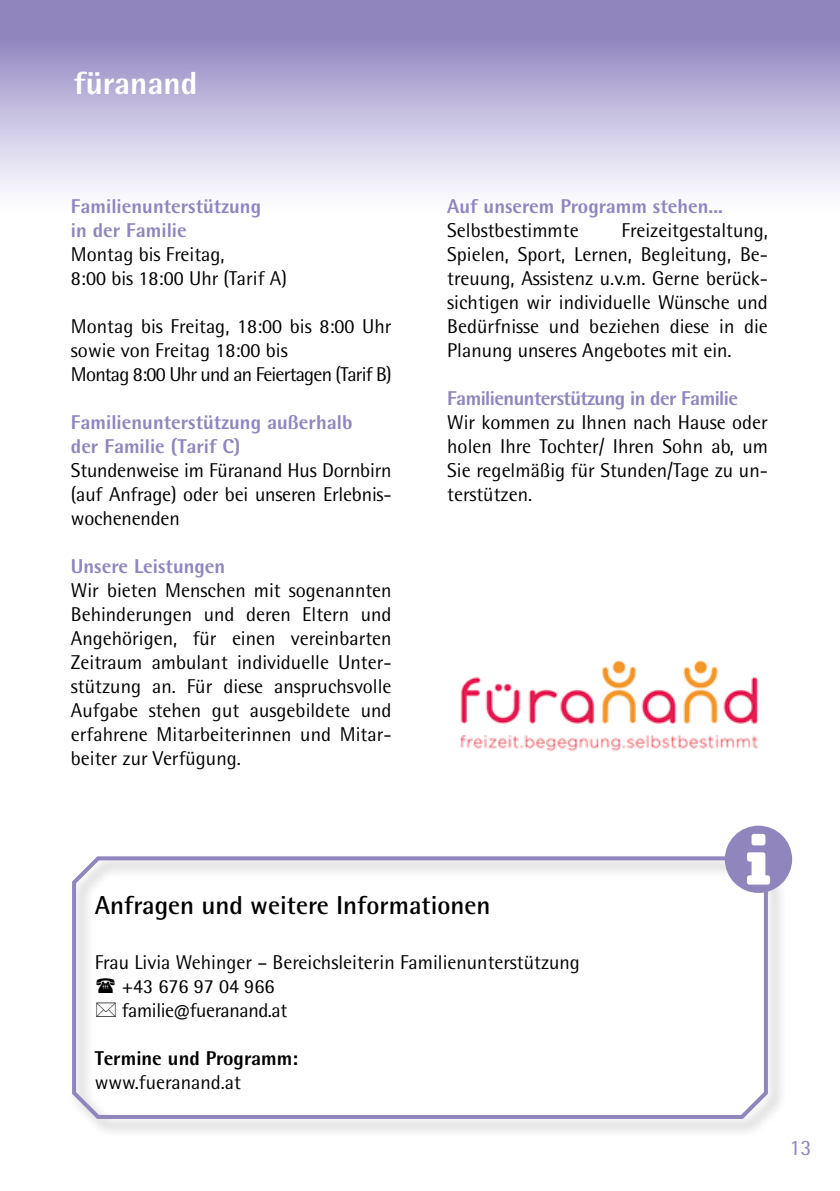
<style>
.page{position:relative;width:840px;height:1191px;background:#fff}
.page>*{position:absolute;margin:0;border:0;box-sizing:border-box;transform-origin:0 0}
.t1{font:800 32px "Rotis Semi Sans Pro";color:#fff}
.t2{font:700 26px "Rotis Semi Sans Pro";color:#000}
.t3{font:22px "Rotis Semi Sans Pro";color:#9185be}
.t4{font:20px/24px "Rotis Semi Sans Pro";color:#000;text-align:justify}
.t5{font:800 20px/24px "Rotis Semi Sans Pro";color:#9185be}
.t6{font:800 20px "Rotis Semi Sans Pro";letter-spacing:-.03em;color:#9185be}
.t7{font:800 20px "Rotis Semi Sans Pro";color:#000}
</style>
<div class="page">
<div style="left:0;top:0;width:839px;height:214px;background:linear-gradient(to bottom,#8274b6,#fff)"></div>
<img style="left:460px;top:660px;width:299px;height:92px">
<div style="left:69px;top:853px;width:717px;height:284px;background:#000;opacity:.3"></div>
<svg style="left:70px;top:853px;width:699px;height:268px"></svg>
<div style="left:724px;top:825px;width:67px;height:68px;background:#9185be;border-radius:50%"></div>
<svg style="left:747px;top:834px;width:22px;height:50px"></svg>
<svg style="left:96px;top:977px;width:19px;height:16px"></svg>
<svg style="left:96px;top:1002px;width:20px;height:15px"></svg>
<h1 class="t1" style="left:74px;top:63px;width:125px">füranand</h1>
<p class="t5" style="left:71px;top:193px;width:191px">Familienunterstützung in der Familie</p>
<p class="t4" style="left:71px;top:242px;width:217px">Montag bis Freitag,<br>8:00 bis 18:00 Uhr (Tarif A)</p>
<p class="t4" style="left:71px;top:314px;width:322px;text-align:left">Montag bis Freitag, 18:00 bis 8:00 Uhr sowie von Freitag 18:00 bis<br>Montag 8:00 Uhr und an Feiertagen (Tarif B)</p>
<p class="t5" style="left:71px;top:409px;width:283px">Familienunterstützung außerhalb der Familie (Tarif C)</p>
<p class="t4" style="left:71px;top:458px;width:322px">Stundenweise im Füranand Hus Dornbirn (auf Anfrage) oder bei unseren Erlebnis&shy;wochenenden</p>
<p class="t5" style="left:71px;top:553px;width:156px">Unsere Leistungen</p>
<p class="t4" style="left:71px;top:578px;width:322px">Wir bieten Menschen mit sogenannten Behinderungen und deren Eltern und Angehörigen, für einen vereinbarten Zeitraum ambulant individuelle Unter&shy;stützung an. Für diese anspruchsvolle Aufgabe stehen gut ausgebildete und erfahrene Mitarbeiterinnen und Mitar&shy;beiter zur Verfügung.</p>
<p class="t5" style="left:447px;top:193px;width:277px">Auf unserem Programm stehen...</p>
<p class="t4" style="left:447px;top:218px;width:133px">Selbstbestimmte</p>
<p class="t4" style="left:447px;top:218px;width:322px;text-indent:174px">Freizeitgestaltung, Spielen, Sport, Lernen, Begleitung, Be&shy;treuung, Assistenz u.v.m. Gerne berück&shy;sichtigen wir individuelle Wünsche und Bedürfnisse und beziehen diese in die Planung unseres Angebotes mit ein.</p>
<p class="t6" style="left:447px;top:385px;width:292px">Familienunterstützung in der Familie</p>
<p class="t4" style="left:447px;top:410px;width:322px">Wir kommen zu Ihnen nach Hause oder holen Ihre Tochter/ Ihren Sohn ab, um Sie regelmäßig für Stunden/Tage zu un&shy;terstützen.</p>
<h2 class="t2" style="left:95px;top:889px;width:397px">Anfragen und weitere Informationen</h2>
<p class="t4" style="left:122px;top:950px;width:459px;text-align:left;text-indent:-27px">Frau Livia Wehinger – Bereichsleiterin Familienunterstützung +43 676 97 04 966<br>familie@fueranand.at</p>
<p class="t7" style="left:95px;top:1045px;width:205px">Termine und Programm:</p>
<p class="t4" style="left:95px;top:1070px;width:148px">www.fueranand.at</p>
<p class="t3" style="left:789px;top:1134px;width:24px">13</p>
</div>
